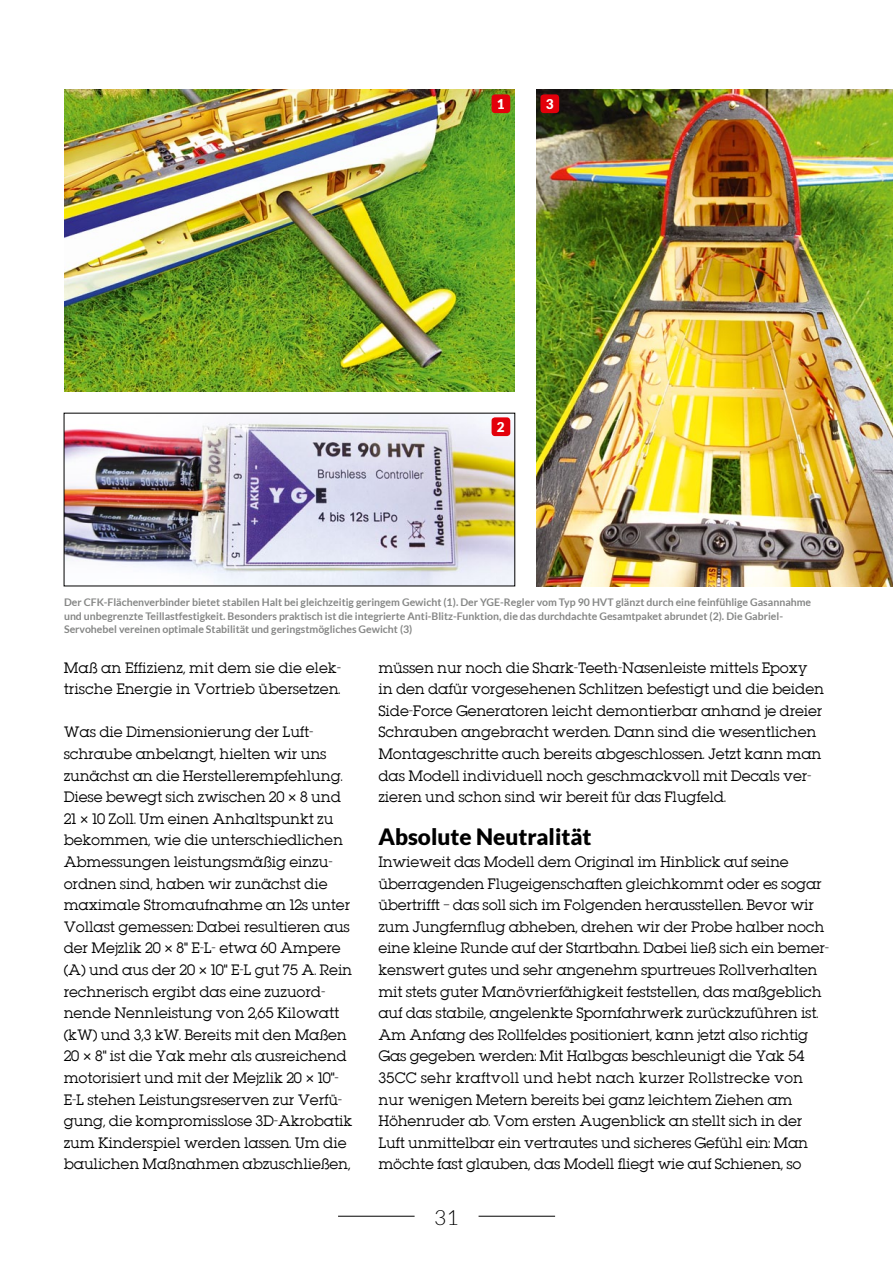
<style>
.page{position:relative;width:893px;height:1263px;background:#fff}
.page>*{position:absolute;margin:0;border:0;box-sizing:border-box;transform-origin:0 0}
.t1{font:900 22.5px "Lato";color:#000}
.t2{font:300 21px "Lato";color:#000}
.t3{font:13.5px/21.6px "Lubalin";letter-spacing:-.01em;color:#000}
.t4{font:900 13.5px "Lato";color:#fff}
.t5{font:700 10.5px/13.5px "Lato";color:#868786}
.s1{font-family:"Rockwell Std"}
</style>
<div class="page">
<hr style="left:338px;top:1216px;width:77px;height:1px;background:#000">
<hr style="left:479px;top:1216px;width:76px;height:1px;background:#000">
<img style="left:64px;top:89px;width:451px;height:303px">
<img style="left:66px;top:415px;width:447px;height:169px">
<img style="left:536px;top:90px;width:357px;height:496px">
<div style="left:492px;top:94px;width:18px;height:19px;background:#e3000b;border-radius:3px"></div>
<div style="left:540px;top:94px;width:19px;height:19px;background:#e3000b;border-radius:3px"></div>
<div style="left:492px;top:417px;width:18px;height:19px;background:#e3000b;border-radius:3px"></div>
<p class="t4" style="left:497px;top:96px;width:9px">1</p>
<p class="t4" style="left:546px;top:96px;width:9px">3</p>
<p class="t4" style="left:497px;top:419px;width:9px">2</p>
<p class="t5" style="left:64px;top:595px;width:749px">Der CFK-Flächenverbinder bietet stabilen Halt bei gleichzeitig geringem Gewicht (1). Der YGE-Regler vom Typ 90 HVT glänzt durch eine feinfühlige Gasannahme und unbegrenzte Teillastfestigkeit. Besonders praktisch ist die integrierte Anti-Blitz-Funktion, die das durchdachte Gesamtpaket abrundet (2). Die Gabriel-<br>Servohebel vereinen optimale Stabilität und geringstmögliches Gewicht (3)</p>
<p class="t3" style="left:64px;top:656px;width:278px">Maß an Effizienz, mit dem sie die elek&shy;trische Energie in Vortrieb übersetzen.</p>
<p class="t3" style="left:64px;top:721px;width:290px">Was die Dimensionierung der Luft&shy;schraube anbelangt, hielten wir uns zunächst an die Herstellerempfehlung.<br>Diese bewegt sich zwischen 20 <span class="s1">×</span> 8 und 21 <span class="s1">×</span> 10 Zoll. Um einen Anhaltspunkt zu bekommen, wie die unterschiedlichen Abmessungen leistungsmäßig einzu&shy;ordnen sind, haben wir zunächst die maximale Stromaufnahme an 12s unter Vollast gemessen: Dabei resultieren aus der Mejzlik 20 <span class="s1">×</span> 8" E-L- etwa 60 Ampere (A) und aus der 20 <span class="s1">×</span> 10" E-L gut 75 A. Rein rechnerisch ergibt das eine zuzuord&shy;nende Nennleistung von 2,65 Kilowatt (kW) und 3,3 kW. Bereits mit den Maßen 20 <span class="s1">×</span> 8" ist die Yak mehr als ausreichend motorisiert und mit der Mejzlik 20 <span class="s1">×</span> 10"- E-L stehen Leistungsreserven zur Verfü&shy;gung, die kompromisslose 3D-Akrobatik zum Kinderspiel werden lassen. Um die baulichen Maßnahmen abzuschließen,</p>
<p class="t3" style="left:378px;top:656px;width:447px">müssen nur noch die Shark-Teeth-Nasenleiste mittels Epoxy in den dafür vorgesehenen Schlitzen befestigt und die beiden Side-Force Generatoren leicht demontierbar anhand je dreier Schrauben angebracht werden. Dann sind die wesentlichen Montageschritte auch bereits abgeschlossen. Jetzt kann man das Modell individuell noch geschmackvoll mit Decals ver&shy;zieren und schon sind wir bereit für das Flugfeld.</p>
<p class="t1" style="left:378px;top:824px;width:215px">Absolute Neutralität</p>
<p class="t3" style="left:378px;top:851px;width:452px">Inwieweit das Modell dem Original im Hinblick auf seine überragenden Flugeigenschaften gleichkommt oder es sogar übertrifft – das soll sich im Folgenden herausstellen. Bevor wir zum Jungfernflug abheben, drehen wir der Probe halber noch eine kleine Runde auf der Startbahn. Dabei ließ sich ein bemer&shy;kenswert gutes und sehr angenehm spurtreues Rollverhalten mit stets guter Manövrierfähigkeit feststellen, das maßgeblich auf das stabile, angelenkte Spornfahrwerk zurückzuführen ist.<br>Am Anfang des Rollfeldes positioniert, kann jetzt also richtig Gas gegeben werden: Mit Halbgas beschleunigt die Yak 54<br>35CC sehr kraftvoll und hebt nach kurzer Rollstrecke von nur wenigen Metern bereits bei ganz leichtem Ziehen am Höhenruder ab. Vom ersten Augenblick an stellt sich in der Luft unmittelbar ein vertrautes und sicheres Gefühl ein: Man möchte fast glauben, das Modell fliegt wie auf Schienen, so</p>
<p class="t2" style="left:434px;top:1206px;width:26px">31</p>
</div>
